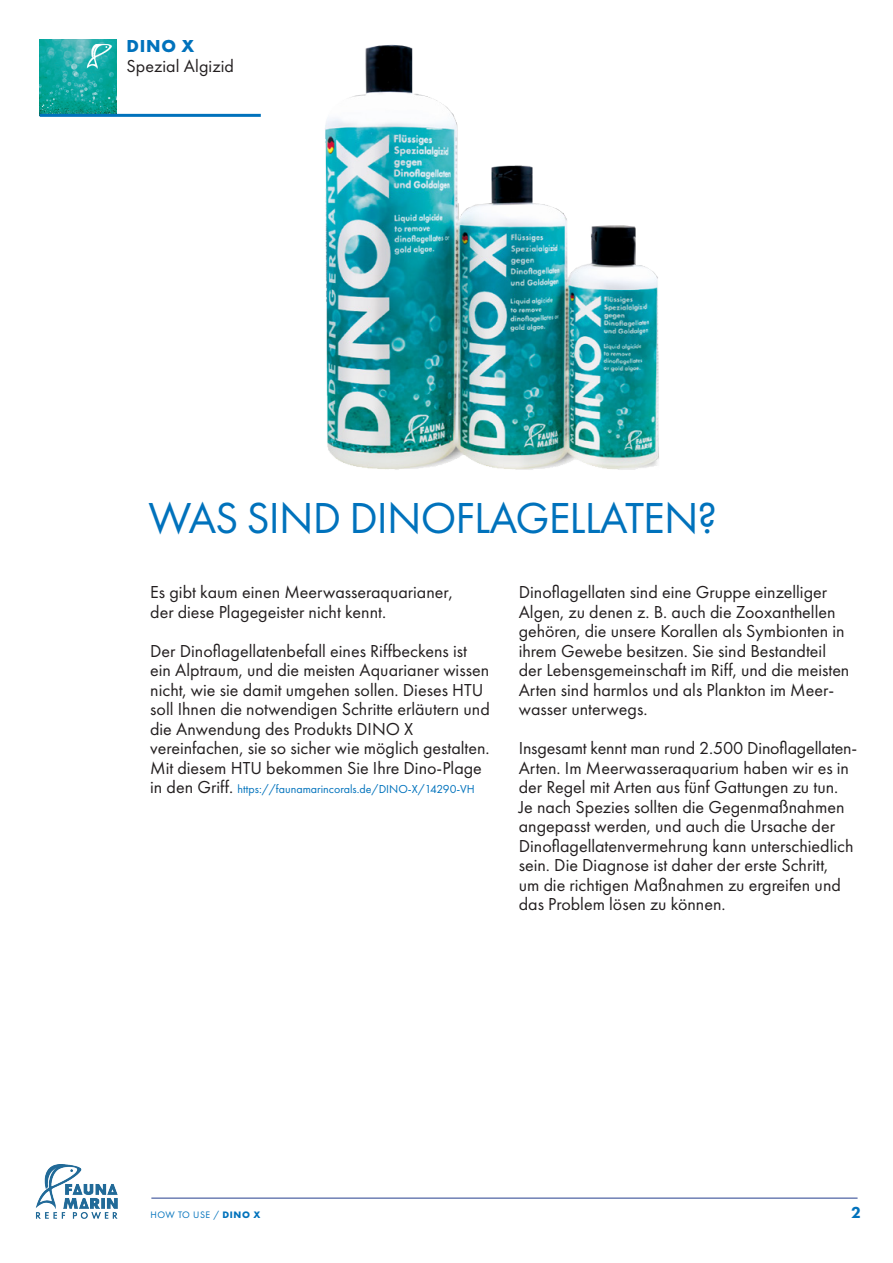
<style>
.page{position:relative;width:893px;height:1263px;background:#fff}
.page>*{position:absolute;margin:0;border:0;box-sizing:border-box;transform-origin:0 0}
.t1{font:45px "Futura PT";letter-spacing:-.02em;color:#0072bc}
.t2{font:18px/19.5px "Futura PT";color:#231f20}
.t3{font:700 18px "Futura PT";color:#0072bc}
.t4{font:800 16.5px "Futura PT";color:#0072bc}
.t5{font:12px "Futura PT";color:#0072bc}
.t6{font:9.75px "Futura PT";letter-spacing:.05em;color:#0072bc}
.s1{font-size:18px;color:#231f20}
.s2{font-weight:700}
</style>
<div class="page">
<hr style="left:151px;top:1198px;width:706px;height:1px;background:#253f8e">
<img style="left:36px;top:1164px;width:82px;height:55px">
<img style="left:40px;top:39px;width:76px;height:75px">
<img style="left:256px;top:44px;width:403px;height:426px">
<hr style="left:40px;top:114px;width:221px;height:3px;background:#0072bc">
<img style="left:87px;top:44px;width:30px;height:25px">
<p class="t3" style="left:127px;top:35px;width:69px">DINO X</p>
<p class="t2" style="left:126px;top:56px;width:109px">Spezial Algizid</p>
<p class="t1" style="left:149px;top:491px;width:570px">WAS SIND DINOFLAGELLATEN?</p>
<p class="t2" style="left:150px;top:583px;width:304px">Es gibt kaum einen Meerwasseraquarianer,</p>
<p class="t2" style="left:150px;top:602px;width:237px">der diese Plagegeister nicht kennt.</p>
<p class="t2" style="left:150px;top:641px;width:341px">Der Dinoflagellatenbefall eines Riffbeckens ist ein Alptraum, und die meisten Aquarianer wissen nicht, wie sie damit umgehen sollen. Dieses HTU soll Ihnen die notwendigen Schritte erläutern und die Anwendung des Produkts DINO X</p>
<p class="t2" style="left:150px;top:739px;width:341px">vereinfachen, sie so sicher wie möglich gestalten.</p>
<p class="t2" style="left:150px;top:758px;width:333px">Mit diesem HTU bekommen Sie Ihre Dino-Plage</p>
<p class="t5" style="left:150px;top:782px;width:326px"><span class="s1">in den Griff.</span> https://faunamarincorals.de/DINO-X/14290-VH</p>
<p class="t2" style="left:519px;top:583px;width:310px">Dinoflagellaten sind eine Gruppe einzelliger</p>
<p class="t2" style="left:519px;top:602px;width:318px">Algen, zu denen z. B. auch die Zooxanthellen</p>
<p class="t2" style="left:519px;top:622px;width:327px">gehören, die unsere Korallen als Symbionten in ihrem Gewebe besitzen. Sie sind Bestandteil</p>
<p class="t2" style="left:519px;top:661px;width:332px">der Lebensgemeinschaft im Riff, und die meisten</p>
<p class="t2" style="left:519px;top:680px;width:317px">Arten sind harmlos und als Plankton im Meer&shy;wasser unterwegs.</p>
<p class="t2" style="left:519px;top:739px;width:340px">Insgesamt kennt man rund 2.500 Dinoflagellaten-Arten. Im Meerwasseraquarium haben wir es in der Regel mit Arten aus fünf Gattungen zu tun.<br>Je nach Spezies sollten die Gegenmaßnahmen angepasst werden, und auch die Ursache der</p>
<p class="t2" style="left:519px;top:836px;width:336px">Dinoflagellatenvermehrung kann unterschiedlich sein. Die Diagnose ist daher der erste Schritt,</p>
<p class="t2" style="left:519px;top:875px;width:324px">um die richtigen Maßnahmen zu ergreifen und das Problem lösen zu können.</p>
<p class="t6" style="left:150px;top:1209px;width:111px">HOW TO USE / <span class="s2">DINO X</span></p>
<p class="t4" style="left:851px;top:1202px;width:11px">2</p>
</div>
